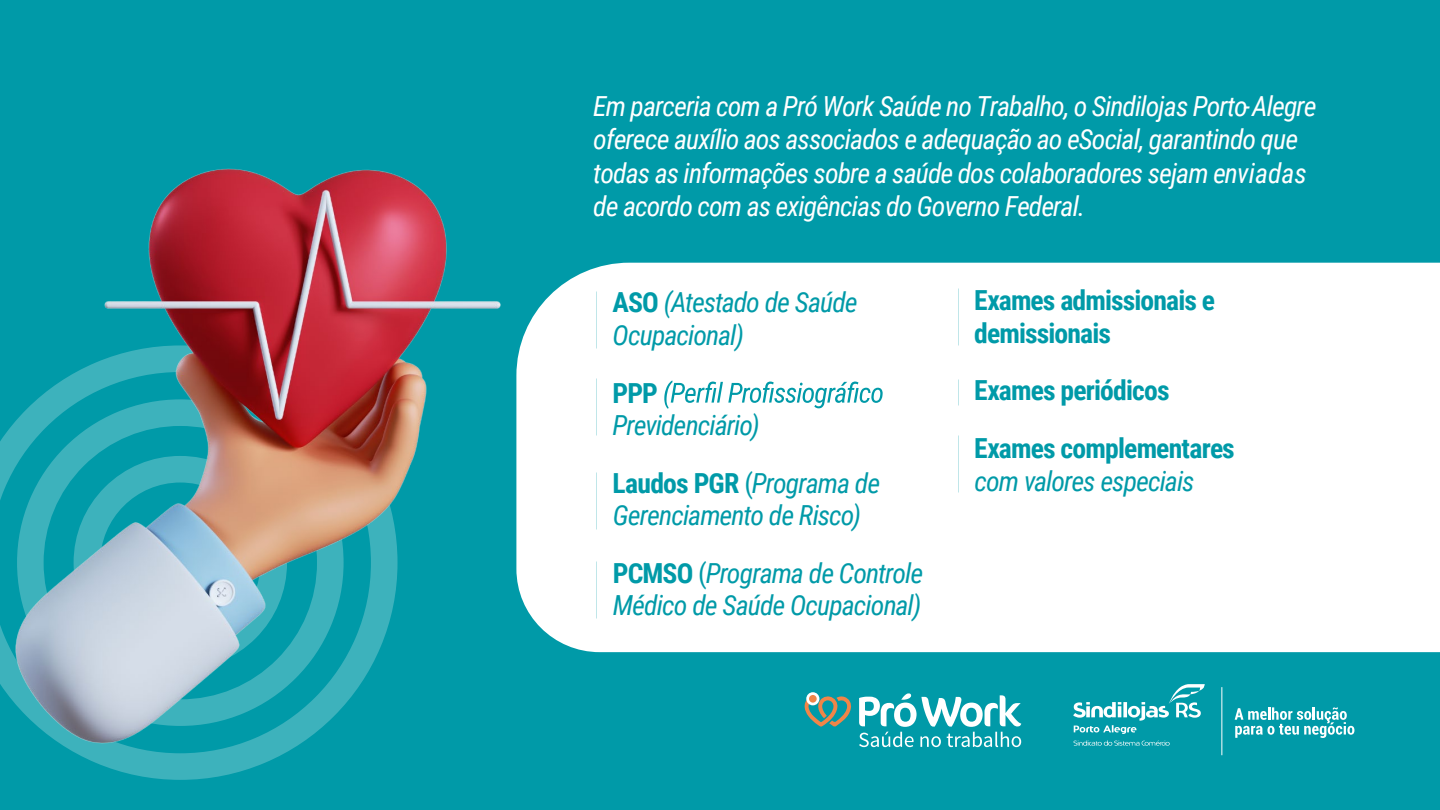
<style>
.page{position:relative;width:1440px;height:810px;background:#fff}
.page>*{position:absolute;margin:0;border:0;box-sizing:border-box;transform-origin:0 0}
.t1{font:italic 27.67px/33.2px "Roboto Condensed";letter-spacing:-.03em;color:#fff}
.t2{font:italic 27.67px/57.9px "Roboto Condensed";letter-spacing:-.035em;color:#009aa8}
.t3{font:700 27.67px/32.2px "Roboto Condensed";letter-spacing:-.03em;color:#009aa8}
.s1{font-weight:700;font-style:normal}
.s2{font-style:normal}
</style>
<div class="page">
<div style="left:0;top:1px;width:1440px;height:809px;background:#009aa8"></div>
<svg style="left:90px;top:760px;width:181px;height:20px;fill:#3db2bc"></svg>
<img style="left:0;top:168px;width:501px;height:592px">
<div style="left:516px;top:263px;width:924px;height:389px;background:#fff"></div>
<svg style="left:664px;top:380px;width:219px;height:29px;background:#c2e7ea"></svg>
<svg style="left:1073px;top:684px;width:132px;height:62px"></svg>
<svg style="left:1235px;top:707px;width:119px;height:31px"></svg>
<svg style="left:859px;top:693px;width:162px;height:54px"></svg>
<svg style="left:804px;top:692px;width:48px;height:35px"></svg>
<p class="t1" style="left:593px;top:89px;width:725px">Em parceria com a Pró Work Saúde no Trabalho, o Sindilojas Porto Alegre oferece auxílio aos associados e adequação ao eSocial, garantindo que</p>
<p class="t1" style="left:1243px;top:89px;width:8px">-</p>
<p class="t1" style="left:593px;top:155px;width:715px">todas as informações sobre a saúde dos colaboradores sejam enviadas de acordo com as exigências do Governo Federal.</p>
<p class="t2" style="left:613px;top:285px;width:246px;line-height:32.2px"><span class="s1">ASO</span> (Atestado de Saúde<br>Ocupacional)</p>
<p class="t3" style="left:613px;top:376px;width:47px">PPP</p>
<p class="t2" style="left:613px;top:395px;width:269px">Previdenciário)<br><span class="s1">Laudos PGR</span> <span class="s2">(</span>Programa de</p>
<p class="t2" style="left:613px;top:485px;width:312px">Gerenciamento de Risco)<br><span class="s1">PCMSO</span> <span class="s2">(</span>Programa de Controle</p>
<p class="t2" style="left:613px;top:575px;width:310px">Médico de Saúde Ocupacional)</p>
<p class="t3" style="left:974px;top:283px;width:243px">Exames admissionais e demissionais</p>
<p class="t3" style="left:974px;top:361px;width:262px;line-height:57.9px">Exames periódicos<br>Exames complementares</p>
<p class="t2" style="left:974px;top:451px;width:222px">com valores especiais</p>
</div>
